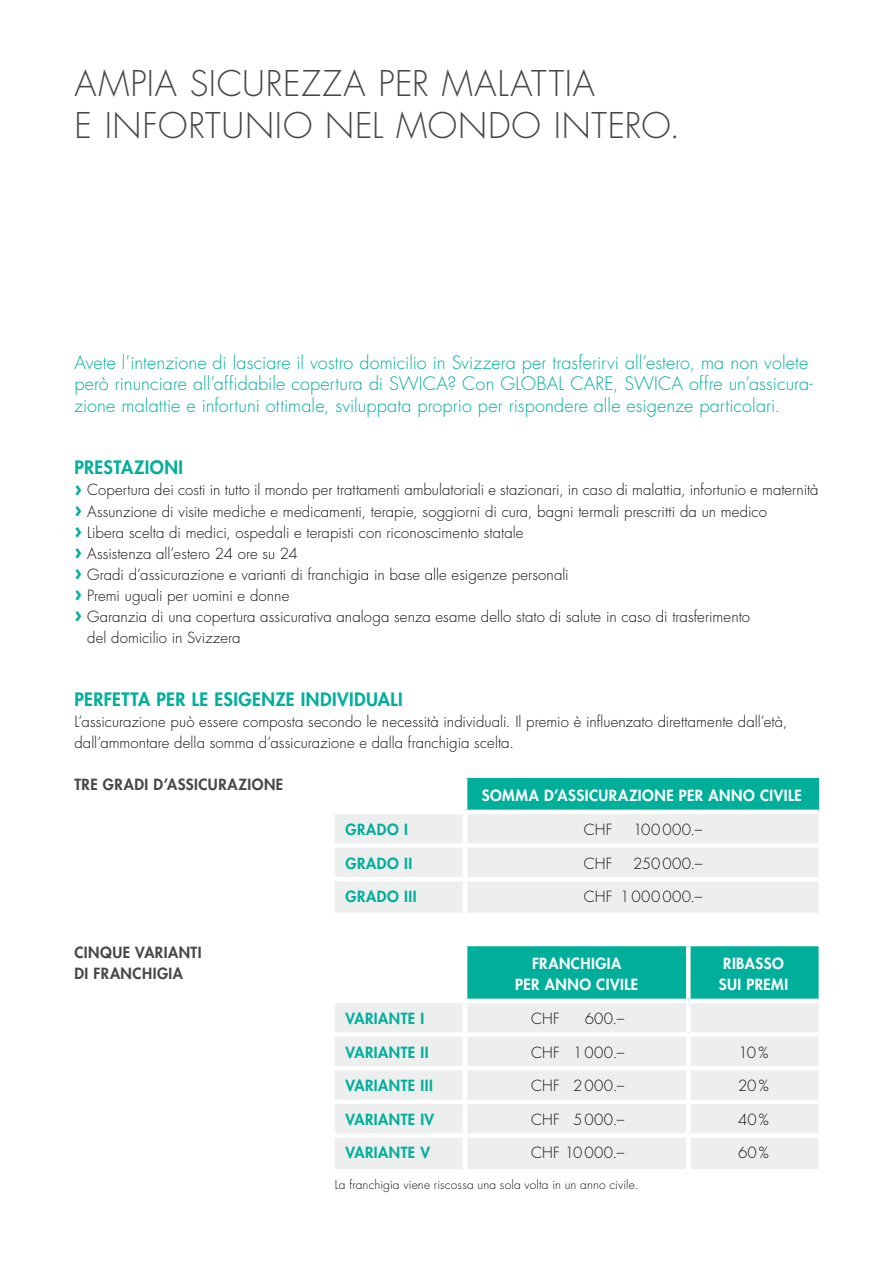
<style>
.page{position:relative;width:893px;height:1263px;background:#fff}
.page>*{position:absolute;margin:0;border:0;box-sizing:border-box;transform-origin:0 0}
.t1{font:300 34.5px/42px "Futura Std";letter-spacing:.02em;color:#474847}
.t2{font:300 18px/21px "Futura Std";letter-spacing:.005em;color:#00af9a}
.t3{font:800 18px "Futura Std";letter-spacing:.025em;color:#00af9a}
.t4{font:300 15px/21px "Futura Std";letter-spacing:.005em;color:#12120d}
.t5{font:800 15px/21px "Futura Std";letter-spacing:.03em;color:#fff;text-align:center}
.t6{font:800 15px "Futura Std";letter-spacing:.03em;color:#00af9a}
.t7{font:800 15px/21px "Futura Std";letter-spacing:.03em;color:#474847}
.t8{font:300 15px "Futura Std";letter-spacing:.03em;color:#12120d}
.t9{font:300 12px "Futura Std";letter-spacing:.01em;color:#12120d}
.s1{font-weight:700;font-size:21px;color:#00af9a}
</style>
<div class="page">
<div style="left:467px;top:946px;width:352px;height:53px;background:#00af9a"></div>
<div style="left:335px;top:1003px;width:484px;height:166px;background:#edeeee"></div>
<div style="left:686px;top:946px;width:5px;height:53px;background:#fff"></div>
<hr style="left:463px;top:1003px;width:4px;height:29px;background:#fff">
<div style="left:686px;top:1003px;width:5px;height:29px;background:#fff"></div>
<div style="left:335px;top:1032px;width:130px;height:5px;background:#fff"></div>
<div style="left:465px;top:1032px;width:223px;height:5px;background:#fff"></div>
<hr style="left:463px;top:1037px;width:4px;height:29px;background:#fff">
<div style="left:688px;top:1032px;width:131px;height:5px;background:#fff"></div>
<div style="left:686px;top:1037px;width:5px;height:29px;background:#fff"></div>
<hr style="left:335px;top:1066px;width:130px;height:4px;background:#fff">
<hr style="left:465px;top:1066px;width:223px;height:4px;background:#fff">
<hr style="left:463px;top:1070px;width:4px;height:29px;background:#fff">
<hr style="left:688px;top:1066px;width:131px;height:4px;background:#fff">
<div style="left:686px;top:1070px;width:5px;height:29px;background:#fff"></div>
<div style="left:335px;top:1099px;width:130px;height:5px;background:#fff"></div>
<div style="left:465px;top:1099px;width:223px;height:5px;background:#fff"></div>
<hr style="left:463px;top:1104px;width:4px;height:29px;background:#fff">
<div style="left:688px;top:1099px;width:131px;height:5px;background:#fff"></div>
<div style="left:686px;top:1104px;width:5px;height:29px;background:#fff"></div>
<hr style="left:463px;top:1138px;width:4px;height:31px;background:#fff">
<div style="left:686px;top:1138px;width:5px;height:31px;background:#fff"></div>
<div style="left:335px;top:1133px;width:130px;height:5px;background:#fff"></div>
<div style="left:465px;top:1133px;width:223px;height:5px;background:#fff"></div>
<div style="left:688px;top:1133px;width:131px;height:5px;background:#fff"></div>
<div style="left:465px;top:778px;width:354px;height:34px;background:#00af9a"></div>
<div style="left:335px;top:814px;width:484px;height:99px;background:#edeeee"></div>
<hr style="left:463px;top:778px;width:4px;height:32px;background:#fff">
<hr style="left:465px;top:810px;width:354px;height:4px;background:#fff">
<hr style="left:463px;top:814px;width:4px;height:29px;background:#fff">
<div style="left:335px;top:843px;width:130px;height:5px;background:#fff"></div>
<div style="left:465px;top:843px;width:354px;height:5px;background:#fff"></div>
<hr style="left:463px;top:848px;width:4px;height:29px;background:#fff">
<hr style="left:335px;top:877px;width:130px;height:4px;background:#fff">
<hr style="left:465px;top:877px;width:354px;height:4px;background:#fff">
<hr style="left:463px;top:881px;width:4px;height:32px;background:#fff">
<h1 class="t1" style="left:74px;top:64px;width:607px">AMPIA SICUREZZA PER MALATTIA<br>E INFORTUNIO NEL MONDO INTERO.</h1>
<p class="t2" style="left:74px;top:353px;width:740px">Avete l’intenzione di lasciare il vostro domicilio in Svizzera per trasferirvi all’estero, ma non volete però rinunciare all’affidabile copertura di SWICA? Con GLOBAL CARE, SWICA offre un’assicura&shy;zione malattie e infortuni ottimale, sviluppata proprio per rispondere alle esigenze particolari.</p>
<p class="t3" style="left:74px;top:456px;width:110px">PRESTAZIONI</p>
<p class="t4" style="left:74px;top:480px;width:746px"><span class="s1">›</span> Copertura dei costi in tutto il mondo per trattamenti ambulatoriali e stazionari, in caso di malattia, infortunio e maternità</p>
<p class="t4" style="left:74px;top:501px;width:694px"><span class="s1">›</span> Assunzione di visite mediche e medicamenti, terapie, soggiorni di cura, bagni termali prescritti da un medico</p>
<p class="t4" style="left:74px;top:522px;width:451px"><span class="s1">›</span> Libera scelta di medici, ospedali e terapisti con riconoscimento statale</p>
<p class="t4" style="left:74px;top:543px;width:225px"><span class="s1">›</span> Assistenza all’estero 24 ore su 24</p>
<p class="t4" style="left:74px;top:564px;width:496px"><span class="s1">›</span> Gradi d’assicurazione e varianti di franchigia in base alle esigenze personali</p>
<p class="t4" style="left:74px;top:585px;width:216px"><span class="s1">›</span> Premi uguali per uomini e donne</p>
<p class="t4" style="left:74px;top:606px;width:677px"><span class="s1">›</span> Garanzia di una copertura assicurativa analoga senza esame dello stato di salute in caso di trasferimento</p>
<p class="t4" style="left:87px;top:627px;width:155px">del domicilio in Svizzera</p>
<p class="t3" style="left:74px;top:687px;width:330px">PERFETTA PER LE ESIGENZE INDIVIDUALI</p>
<p class="t4" style="left:74px;top:711px;width:714px">L’assicurazione può essere composta secondo le necessità individuali. Il premio è influenzato direttamente dall’età, dall’ammontare della somma d’assicurazione e dalla franchigia scelta.</p>
<p class="t7" style="left:74px;top:773px;width:210px">TRE GRADI D’ASSICURAZIONE</p>
<p class="t7" style="left:74px;top:941px;width:129px">CINQUE VARIANTI<br>DI FRANCHIGIA</p>
<p class="t5" style="left:482px;top:785px;width:322px">SOMMA D’ASSICURAZIONE PER ANNO CIVILE</p>
<p class="t6" style="left:345px;top:820px;width:64px">GRADO I</p>
<p class="t4" style="left:584px;top:819px;width:30px">CHF</p>
<p class="t4" style="left:633px;top:819px;width:71px">100000.–</p>
<p class="t6" style="left:345px;top:853px;width:68px">GRADO II</p>
<p class="t4" style="left:584px;top:853px;width:30px">CHF</p>
<p class="t4" style="left:633px;top:853px;width:71px">250 000.–</p>
<p class="t6" style="left:345px;top:887px;width:73px">GRADO III</p>
<p class="t8" style="left:584px;top:887px;width:120px">CHF 1000000.–</p>
<p class="t5" style="left:515px;top:953px;width:124px">FRANCHIGIA<br>PER ANNO CIVILE</p>
<p class="t5" style="left:719px;top:953px;width:71px;text-align:left">RIBASSO<br>SUI PREMI</p>
<p class="t6" style="left:345px;top:1009px;width:80px">VARIANTE I</p>
<p class="t4" style="left:531px;top:1008px;width:30px">CHF</p>
<p class="t4" style="left:585px;top:1008px;width:41px">600.–</p>
<p class="t6" style="left:345px;top:1042px;width:85px">VARIANTE II</p>
<p class="t4" style="left:531px;top:1042px;width:95px">CHF 1000.–</p>
<p class="t4" style="left:739px;top:1042px;width:31px">10%</p>
<p class="t6" style="left:345px;top:1076px;width:89px">VARIANTE III</p>
<p class="t4" style="left:531px;top:1076px;width:95px">CHF 2000.–</p>
<p class="t4" style="left:738px;top:1076px;width:32px">20%</p>
<p class="t6" style="left:345px;top:1110px;width:90px">VARIANTE IV</p>
<p class="t4" style="left:531px;top:1109px;width:95px">CHF 5000.–</p>
<p class="t4" style="left:738px;top:1109px;width:32px">40%</p>
<p class="t6" style="left:345px;top:1143px;width:86px">VARIANTE V</p>
<p class="t4" style="left:531px;top:1143px;width:95px">CHF 10000.–</p>
<p class="t4" style="left:738px;top:1143px;width:32px">60%</p>
<p class="t9" style="left:335px;top:1177px;width:305px">La franchigia viene riscossa una sola volta in un anno civile.</p>
</div>
